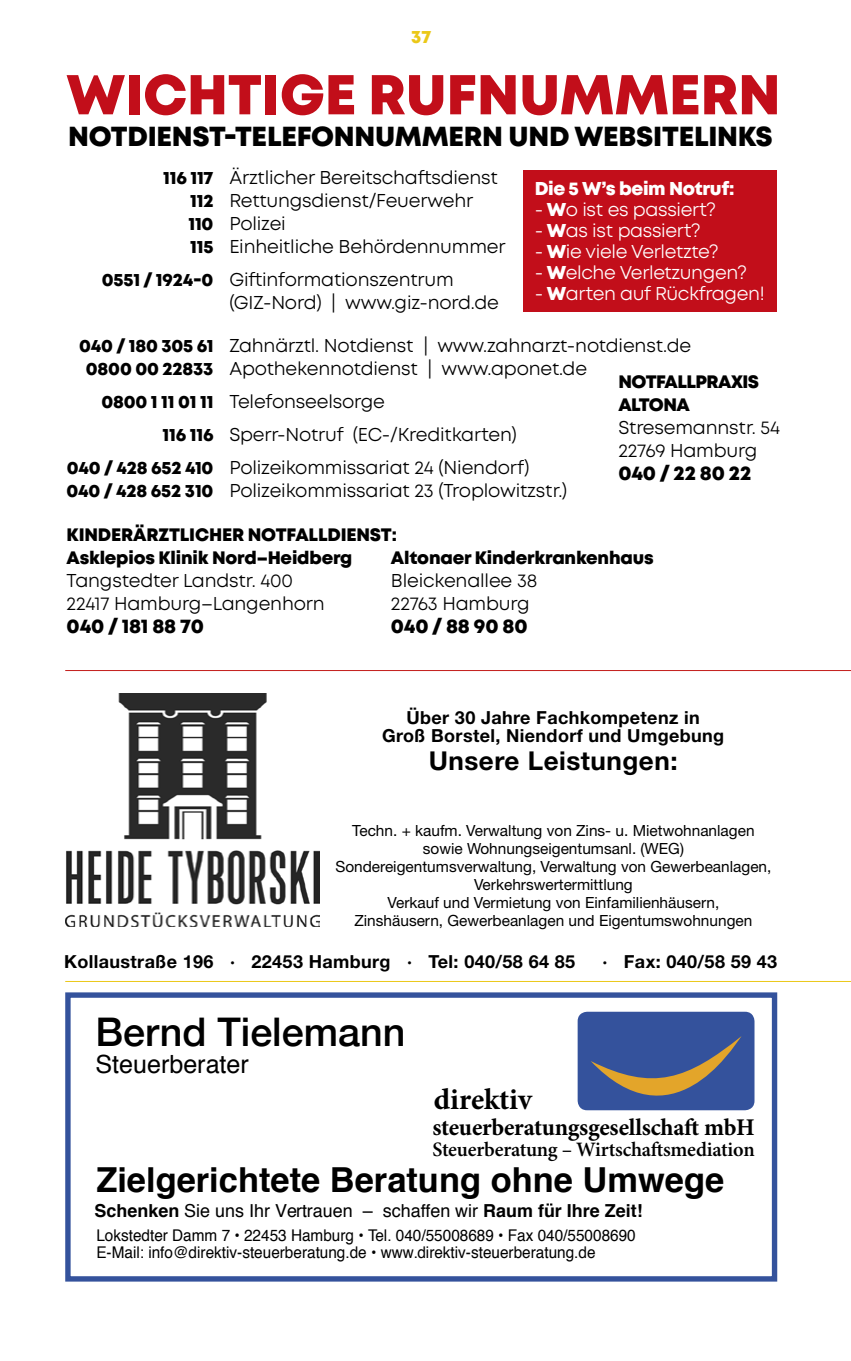
<style>
.page{position:relative;width:851px;height:1361px;background:#fff}
.page>*{position:absolute;margin:0;border:0;box-sizing:border-box;transform-origin:0 0}
.GBB_19_KLEINANZEIGEN{font:800 56px "Mont";letter-spacing:-.005em;color:#c20e1a}
.t1{font:500 39.4px "Helvetica Neue";color:#000}
.t2{font:700 34.4px "Helvetica";color:#000}
.t3{font:700 30px "Minion Pro";letter-spacing:-.005em;color:#000}
.GBB_19_NORMALTEXT{font:800 27.6px "Mont";letter-spacing:-.01em;color:#000}
.t4{font:700 26px "Helvetica Neue LT";letter-spacing:.02em;color:#000}
.t5{font:25.2px "Helvetica";color:#000}
.t6{font:700 24px "Minion Pro";letter-spacing:-.01em;color:#000}
.t7{font:600 20.4px "Minion Pro";letter-spacing:-.01em;color:#000}
.GBB_19_NORMALTEXT-2{font:800 20px "Mont";letter-spacing:-.01em;color:#000}
.GBB_19_NORMALTEXT-3{font:18.6px "Mont";letter-spacing:-.01em;color:#000}
.GBB_19_NORMALTEXT-4{font:18.6px "Mont";letter-spacing:-.02em;color:#fff}
.GBB_19_NORMALTEXT-5{font:800 18.6px "Mont";letter-spacing:-.02em;color:#fff}
.t8{font:700 18px/18px "Helvetica Neue LT";letter-spacing:.02em;color:#000;text-align:center}
.GBB_19_NORMALTEXT-6{font:800 18px "Mont";letter-spacing:-.01em;color:#000}
.t9{font:18px "Helvetica";color:#000}
.GBB_19_NORMALTEXT-7{font:800 18px "Mont";letter-spacing:-.03em;color:#000}
.t10{font:800 18px "Mont";color:#ebc818}
.t11{font:16.2px/17px "Helvetica";color:#000;scale:.95 1}
.t12{font:15.4px/18px "Helvetica Neue LT";color:#000;text-align:center}
.s1{font-weight:800}
.s2{font-weight:800;font-size:18px}
.s3{font-weight:700}
</style>
<div class="page">
<hr style="left:65px;top:670px;width:785px;height:1px;background:#c31c1a">
<div style="left:523px;top:170px;width:254px;height:142px;background:#c20e1a"></div>
<img style="left:65px;top:693px;width:254px;height:233px">
<hr style="left:65px;top:981px;width:785px;height:1px;background:#ebc818">
<div style="left:65px;top:992px;width:712px;height:289px;border:5px solid #34529c"></div>
<div style="left:577px;top:1011px;width:177px;height:99px;background:#34529c;border-radius:9px"></div>
<svg style="left:590px;top:1036px;width:151px;height:75px"></svg>
<p class="t10" style="left:411px;top:25px;width:22px">37</p>
<p class="GBB_19_KLEINANZEIGEN" style="left:66px;top:58px;width:715px">WICHTIGE RUFNUMMERN</p>
<p class="GBB_19_NORMALTEXT" style="left:68px;top:118px;width:706px">NOTDIENST-TELEFONNUMMERN UND WEBSITELINKS</p>
<p class="GBB_19_NORMALTEXT-5" style="left:534px;top:176px;width:201px">Die 5 W’s beim Notruf:</p>
<p class="GBB_19_NORMALTEXT-4" style="left:534px;top:198px;width:183px">- <span class="s1">W</span>o ist es passiert?</p>
<p class="GBB_19_NORMALTEXT-4" style="left:534px;top:219px;width:167px">- <span class="s1">W</span>as ist passiert?</p>
<p class="GBB_19_NORMALTEXT-4" style="left:534px;top:240px;width:185px">- <span class="s1">W</span>ie viele Verletzte?</p>
<p class="GBB_19_NORMALTEXT-4" style="left:534px;top:261px;width:214px">- <span class="s1">W</span>elche Verletzungen?</p>
<p class="GBB_19_NORMALTEXT-4" style="left:534px;top:282px;width:231px">- <span class="s1">W</span>arten auf Rückfragen!</p>
<p class="GBB_19_NORMALTEXT-3" style="left:163px;top:165px;width:336px"><span class="s2">116 117</span> Ärztlicher Bereitschaftsdienst</p>
<p class="GBB_19_NORMALTEXT-3" style="left:190px;top:188px;width:285px"><span class="s2">112</span> Rettungsdienst/Feuerwehr</p>
<p class="GBB_19_NORMALTEXT-3" style="left:188px;top:211px;width:99px"><span class="s2">110</span> Polizei</p>
<p class="GBB_19_NORMALTEXT-3" style="left:190px;top:234px;width:317px"><span class="s2">115</span> Einheitliche Behördennummer</p>
<p class="GBB_19_NORMALTEXT-3" style="left:102px;top:267px;width:353px"><span class="s2">0551 / 1924-0</span> Giftinformationszentrum</p>
<p class="GBB_19_NORMALTEXT-3" style="left:229px;top:290px;width:271px">(GIZ-Nord) | www.giz-nord.de</p>
<p class="GBB_19_NORMALTEXT-3" style="left:79px;top:333px;width:613px"><span class="s2">040 / 180 305 61</span> Zahnärztl. Notdienst | www.zahnarzt-notdienst.de</p>
<p class="GBB_19_NORMALTEXT-3" style="left:86px;top:356px;width:502px"><span class="s2">0800 00 22833</span> Apothekennotdienst | www.aponet.de</p>
<p class="GBB_19_NORMALTEXT-3" style="left:101px;top:389px;width:285px"><span class="s2">0800 1 11 01 11</span> Telefonseelsorge</p>
<p class="GBB_19_NORMALTEXT-3" style="left:162px;top:422px;width:356px"><span class="s2">116 116</span> Sperr-Notruf (EC-/Kreditkarten)</p>
<p class="GBB_19_NORMALTEXT-3" style="left:67px;top:455px;width:464px"><span class="s2">040 / 428 652 410</span> Polizeikommissariat 24 (Niendorf)</p>
<p class="GBB_19_NORMALTEXT-3" style="left:67px;top:478px;width:502px"><span class="s2">040 / 428 652 310</span> Polizeikommissariat 23 (Troplowitzstr.)</p>
<p class="GBB_19_NORMALTEXT-7" style="left:618px;top:370px;width:142px">NOTFALLPRAXIS</p>
<p class="GBB_19_NORMALTEXT-6" style="left:618px;top:393px;width:73px">ALTONA</p>
<p class="GBB_19_NORMALTEXT-3" style="left:618px;top:416px;width:163px">Stresemannstr. 54</p>
<p class="GBB_19_NORMALTEXT-3" style="left:618px;top:439px;width:140px">22769 Hamburg</p>
<p class="GBB_19_NORMALTEXT-2" style="left:618px;top:460px;width:134px">040 / 22 80 22</p>
<p class="GBB_19_NORMALTEXT-6" style="left:67px;top:522px;width:332px">KINDERÄRZTLICHER NOTFALLDIENST:</p>
<p class="GBB_19_NORMALTEXT-6" style="left:67px;top:545px;width:287px">Asklepios Klinik Nord–Heidberg</p>
<p class="GBB_19_NORMALTEXT-3" style="left:67px;top:568px;width:228px">Tangstedter Landstr. 400</p>
<p class="GBB_19_NORMALTEXT-3" style="left:67px;top:591px;width:259px">22417 Hamburg–Langenhorn</p>
<p class="GBB_19_NORMALTEXT-2" style="left:67px;top:612px;width:139px">040 / 181 88 70</p>
<p class="GBB_19_NORMALTEXT-6" style="left:391px;top:545px;width:264px">Altonaer Kinderkrankenhaus</p>
<p class="GBB_19_NORMALTEXT-3" style="left:391px;top:568px;width:148px">Bleickenallee 38</p>
<p class="GBB_19_NORMALTEXT-3" style="left:391px;top:591px;width:140px">22763 Hamburg</p>
<p class="GBB_19_NORMALTEXT-2" style="left:391px;top:612px;width:138px">040 / 88 90 80</p>
<p class="t8" style="left:382px;top:708px;width:343px">Über 30 Jahre Fachkompetenz in<br>Groß Borstel, Niendorf und Umgebung</p>
<p class="t4" style="left:428px;top:745px;width:250px">Unsere Leistungen:</p>
<p class="t12" style="left:335px;top:821px;width:437px">Techn. + kaufm. Verwaltung von Zins- u. Mietwohnanlagen sowie Wohnungseigentumsanl. (WEG)<br>Sondereigentumsverwaltung, Verwaltung von Gewerbeanlagen, Verkehrswertermittlung<br>Verkauf und Vermietung von Einfamilienhäusern,<br>Zinshäusern, Gewerbeanlagen und Eigentumswohnungen</p>
<p class="t8" style="left:64px;top:952px;width:512px">Kollaustraße 196 · 22453 Hamburg · Tel: 040/58 64 85</p>
<p class="t8" style="left:602px;top:952px;width:176px">· Fax: 040/58 59 43</p>
<p class="t1" style="left:95px;top:1000px;width:311px">Bernd Tielemann</p>
<p class="t5" style="left:95px;top:1045px;width:155px">Steuerberater</p>
<p class="t3" style="left:434px;top:1081px;width:100px">direktiv</p>
<p class="t6" style="left:432px;top:1113px;width:324px">steuerberatungsgesellschaft mbH</p>
<p class="t7" style="left:432px;top:1137px;width:324px">Steuerberatung – Wirtschaftsmediation</p>
<p class="t2" style="left:96px;top:1152px;width:629px">Zielgerichtete Beratung ohne Umwege</p>
<p class="t9" style="left:95px;top:1196px;width:549px"><span class="s3">Schenken</span> Sie uns Ihr Vertrauen – schaffen wir <span class="s3">Raum fur Ihre Zeit!</span></p>
<p class="t11" style="left:96px;top:1227px;width:569px">Lokstedter Damm 7 • 22453 Hamburg • Tel. 040/55008689 • Fax 040/55008690<br>E-Mail: info@direktiv-steuerberatung.de • www.direktiv-steuerberatung.de</p>
</div>
